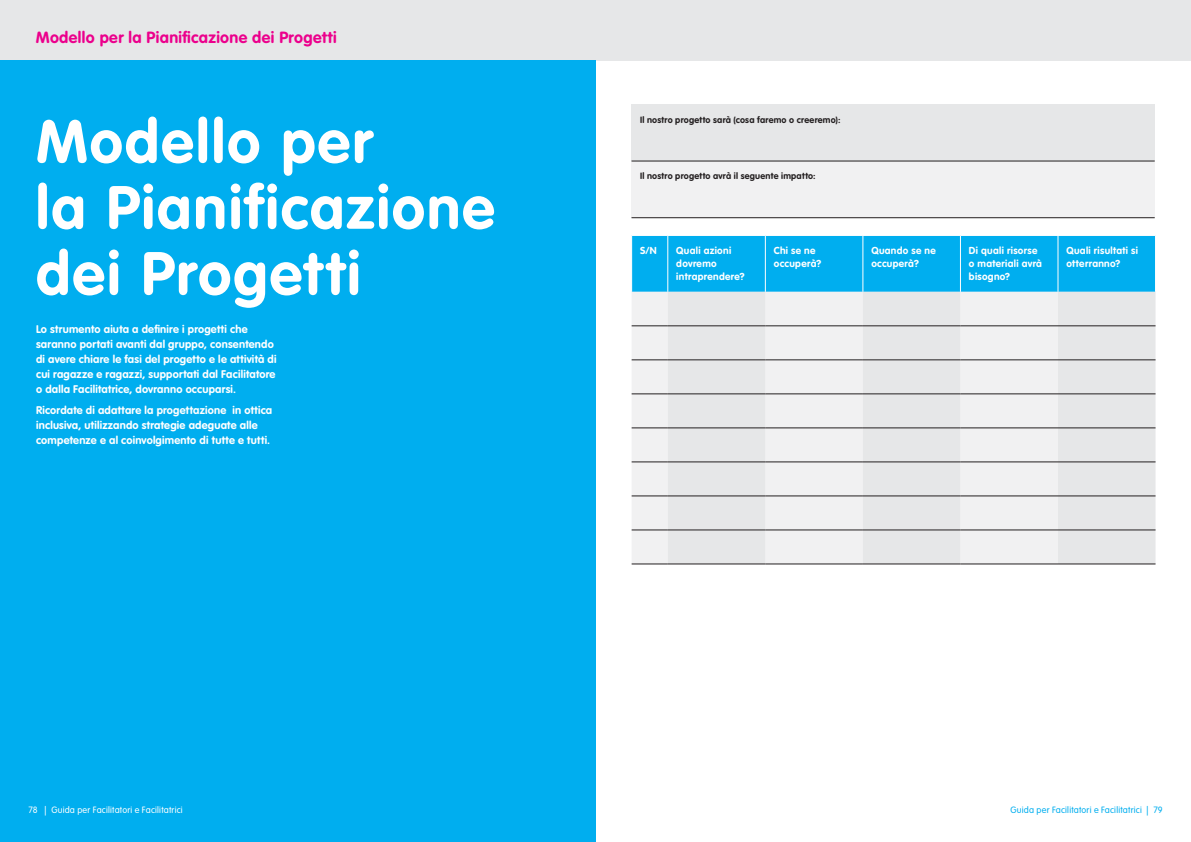
<style>
.page{position:relative;width:1191px;height:842px;background:#fff}
.page>*{position:absolute;margin:0;border:0;box-sizing:border-box;transform-origin:0 0}
.t1{font:700 60px/66px "VAG Rounded Std";letter-spacing:.035em;color:#fff}
.t2{font:700 16px "VAG Rounded Std";letter-spacing:.025em;color:#ec008c}
.t3{font:700 11px/15px "VAG Rounded Std";letter-spacing:.02em;color:#fff}
.t4{font:700 10px/13px "VAG Rounded Std";letter-spacing:.03em;color:#fff}
.t5{font:700 9px "VAG Rounded Std";letter-spacing:.025em;color:#231f20}
.t6{font:300 9px "VAG Rounded Std";letter-spacing:.025em;color:#00aeef}
.t7{font:300 9px "VAG Rounded Std";letter-spacing:.025em;color:#fff}
</style>
<div class="page">
<div style="left:0;top:0;width:1191px;height:60px;background:#e6e7e8"></div>
<div style="left:0;top:60px;width:595px;height:782px;background:#00aeef"></div>
<div style="left:631px;top:104px;width:523px;height:57px;background:#e6e7e8"></div>
<div style="left:631px;top:161px;width:523px;height:57px;background:#f1f1f2"></div>
<hr style="left:631px;top:161px;width:523px;height:1px;background:#231f20">
<hr style="left:631px;top:218px;width:523px;height:1px;background:#231f20">
<div style="left:632px;top:236px;width:523px;height:56px;background:#00aeef"></div>
<div style="left:631px;top:292px;width:37px;height:272px;background:#f1f1f2"></div>
<svg style="left:668px;top:292px;width:487px;height:272px;fill:#e6e7e8"></svg>
<hr style="left:667px;top:236px;width:1px;height:56px;background:#fff">
<hr style="left:765px;top:236px;width:1px;height:56px;background:#fff">
<hr style="left:862px;top:236px;width:1px;height:56px;background:#fff">
<hr style="left:960px;top:236px;width:1px;height:56px;background:#fff">
<hr style="left:1057px;top:236px;width:1px;height:56px;background:#fff">
<hr style="left:631px;top:326px;width:37px;height:1px;background:#231f20">
<hr style="left:668px;top:326px;width:97px;height:1px;background:#231f20">
<hr style="left:765px;top:326px;width:98px;height:1px;background:#231f20">
<hr style="left:863px;top:326px;width:97px;height:1px;background:#231f20">
<hr style="left:960px;top:326px;width:98px;height:1px;background:#231f20">
<hr style="left:1058px;top:326px;width:97px;height:1px;background:#231f20">
<hr style="left:631px;top:360px;width:37px;height:1px;background:#231f20">
<hr style="left:668px;top:360px;width:97px;height:1px;background:#231f20">
<hr style="left:765px;top:360px;width:98px;height:1px;background:#231f20">
<hr style="left:863px;top:360px;width:97px;height:1px;background:#231f20">
<hr style="left:960px;top:360px;width:98px;height:1px;background:#231f20">
<hr style="left:1058px;top:360px;width:97px;height:1px;background:#231f20">
<hr style="left:631px;top:394px;width:37px;height:1px;background:#231f20">
<hr style="left:668px;top:394px;width:97px;height:1px;background:#231f20">
<hr style="left:765px;top:394px;width:98px;height:1px;background:#231f20">
<hr style="left:863px;top:394px;width:97px;height:1px;background:#231f20">
<hr style="left:960px;top:394px;width:98px;height:1px;background:#231f20">
<hr style="left:1058px;top:394px;width:97px;height:1px;background:#231f20">
<hr style="left:631px;top:428px;width:37px;height:1px;background:#231f20">
<hr style="left:668px;top:428px;width:97px;height:1px;background:#231f20">
<hr style="left:765px;top:428px;width:98px;height:1px;background:#231f20">
<hr style="left:863px;top:428px;width:97px;height:1px;background:#231f20">
<hr style="left:960px;top:428px;width:98px;height:1px;background:#231f20">
<hr style="left:1058px;top:428px;width:97px;height:1px;background:#231f20">
<hr style="left:631px;top:462px;width:37px;height:1px;background:#231f20">
<hr style="left:668px;top:462px;width:97px;height:1px;background:#231f20">
<hr style="left:765px;top:462px;width:98px;height:1px;background:#231f20">
<hr style="left:863px;top:462px;width:97px;height:1px;background:#231f20">
<hr style="left:960px;top:462px;width:98px;height:1px;background:#231f20">
<hr style="left:1058px;top:462px;width:97px;height:1px;background:#231f20">
<hr style="left:631px;top:496px;width:37px;height:1px;background:#231f20">
<hr style="left:668px;top:496px;width:97px;height:1px;background:#231f20">
<hr style="left:765px;top:496px;width:98px;height:1px;background:#231f20">
<hr style="left:863px;top:496px;width:97px;height:1px;background:#231f20">
<hr style="left:960px;top:496px;width:98px;height:1px;background:#231f20">
<hr style="left:1058px;top:496px;width:97px;height:1px;background:#231f20">
<hr style="left:631px;top:530px;width:37px;height:1px;background:#231f20">
<hr style="left:668px;top:530px;width:97px;height:1px;background:#231f20">
<hr style="left:765px;top:530px;width:98px;height:1px;background:#231f20">
<hr style="left:863px;top:530px;width:97px;height:1px;background:#231f20">
<hr style="left:960px;top:530px;width:98px;height:1px;background:#231f20">
<hr style="left:1058px;top:530px;width:97px;height:1px;background:#231f20">
<hr style="left:631px;top:564px;width:37px;height:1px;background:#231f20">
<hr style="left:668px;top:564px;width:97px;height:1px;background:#231f20">
<hr style="left:765px;top:564px;width:98px;height:1px;background:#231f20">
<hr style="left:863px;top:564px;width:97px;height:1px;background:#231f20">
<hr style="left:960px;top:564px;width:98px;height:1px;background:#231f20">
<hr style="left:1058px;top:564px;width:97px;height:1px;background:#231f20">
<h2 class="t2" style="left:36px;top:28px;width:302px">Modello per la Pianificazione dei Progetti</h2>
<h1 class="t1" style="left:36px;top:111px;width:460px">Modello per<br>la Pianificazione dei Progetti</h1>
<p class="t3" style="left:36px;top:322px;width:242px">Lo strumento aiuta a definire i progetti che saranno portati avanti dal gruppo, consentendo di avere chiare le fasi del progetto e le attività di cui ragazze e ragazzi, supportati dal Facilitatore o dalla Facilitatrice, dovranno occuparsi.</p>
<p class="t3" style="left:36px;top:403px;width:238px">Ricordate di adattare la progettazione in ottica inclusiva, utilizzando strategie adeguate alle competenze e al coinvolgimento di tutte e tutti.</p>
<p class="t7" style="left:28px;top:805px;width:156px">78 | Guida per Facilitatori e Facilitatrici</p>
<p class="t5" style="left:640px;top:114px;width:202px">Il nostro progetto sarà (cosa faremo o creeremo):</p>
<p class="t5" style="left:640px;top:171px;width:177px">Il nostro progetto avrà il seguente impatto:</p>
<p class="t4" style="left:640px;top:245px;width:18px">S/N</p>
<p class="t4" style="left:676px;top:245px;width:70px">Quali azioni dovremo intraprendere?</p>
<p class="t4" style="left:774px;top:245px;width:49px">Chi se ne occuperà?</p>
<p class="t4" style="left:871px;top:245px;width:66px">Quando se ne occuperà?</p>
<p class="t4" style="left:969px;top:245px;width:75px">Di quali risorse o materiali avrà bisogno?</p>
<p class="t4" style="left:1066px;top:245px;width:73px">Quali risultati si otterranno?</p>
<p class="t6" style="left:1010px;top:805px;width:153px">Guida per Facilitatori e Facilitatrici | 79</p>
</div>
